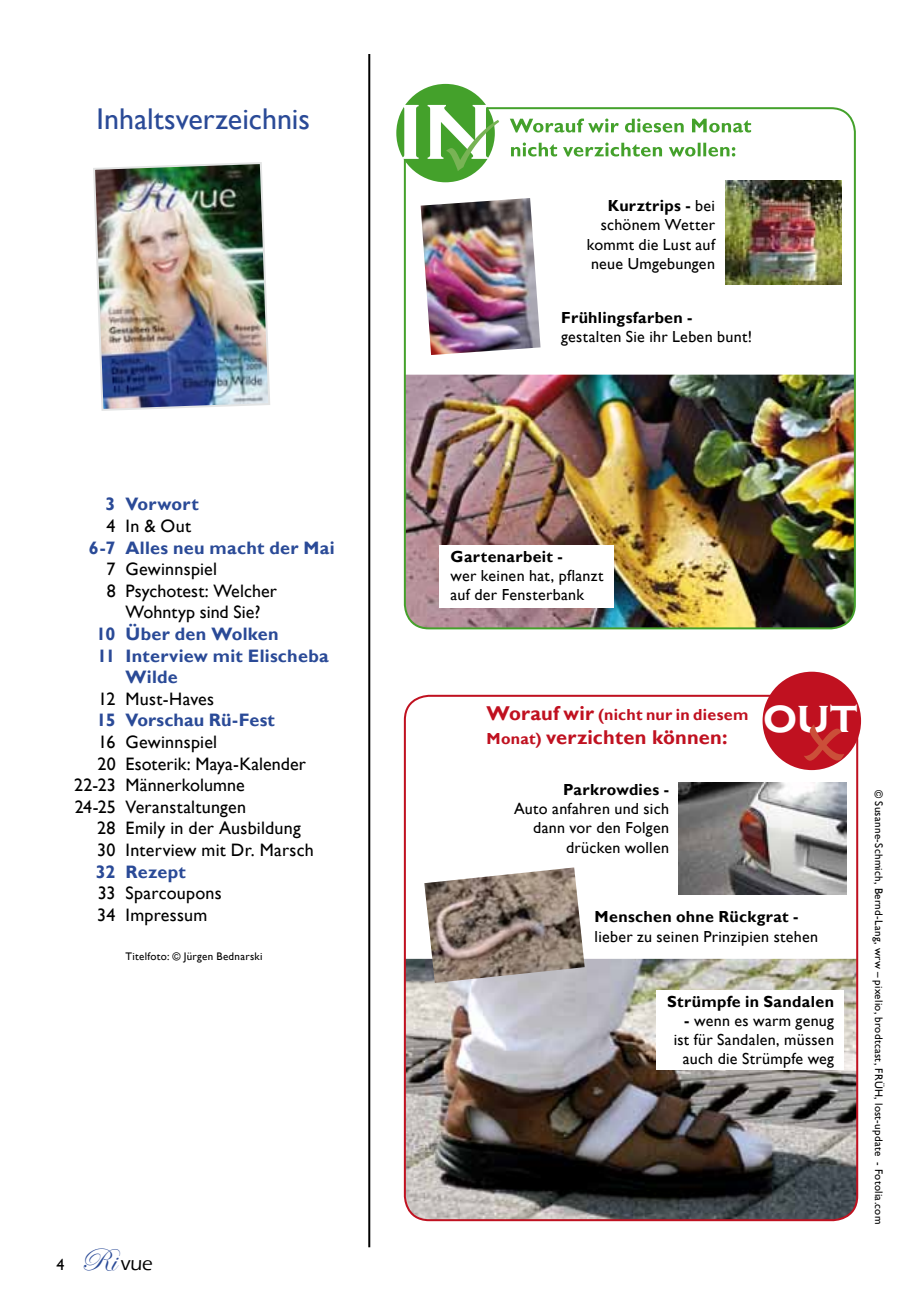
<style>
.page{position:relative;width:908px;height:1304px;background:#fff}
.page>*{position:absolute;margin:0;border:0;box-sizing:border-box;transform-origin:0 0}
.t1{font:700 81px "Copperplate Gothic";color:#fff}
.t2{font:700 47.8px "Copperplate Gothic";color:#fff}
.t3{font:30px "Gill Sans";color:#2a4a97}
.t4{font:700 20px "Gill Sans";letter-spacing:.01em;color:#c01120}
.t5{font:500 19.8px "Eras ITC";color:#000}
.t6{font:18px "Gill Sans";letter-spacing:.01em;color:#000}
.t7{font:700 18px "Gill Sans";letter-spacing:.015em;color:#2a4a97}
.t8{font:16px/19.2px "Gill Sans";letter-spacing:.02em;color:#000;text-align:right}
.t9{font:700 16px "Gill Sans";letter-spacing:.02em;color:#000}
.t10{font:700 16px "Gill Sans";letter-spacing:.02em;color:#c01120}
.t11{font:11px "Gill Sans";letter-spacing:.03em;color:#000}
.s1{font-family:"Edwardian Script ITC";font-weight:400;font-size:32.8px;color:#2a4a97}
.s2{font-weight:700}
.s3{font-size:20px}
.s4{font-size:16px}
</style>
<div class="page">
<img style="left:406px;top:375px;width:448px;height:253px">
<div style="left:403px;top:107px;width:452px;height:522px;border:2px solid #44a12b;border-radius:24px"></div>
<div style="left:396px;top:84px;width:98px;height:98px;background:#44a12b;border-radius:50%"></div>
<svg style="left:511px;top:143px;width:224px;height:14px"></svg>
<svg style="left:510px;top:119px;width:240px;height:14px"></svg>
<img style="left:420px;top:198px;width:120px;height:157px">
<div style="left:439px;top:545px;width:174px;height:62px;background:#fff"></div>
<hr style="left:368px;top:54px;width:2px;height:1193px;background:#000">
<img style="left:93px;top:162px;width:177px;height:249px">
<img style="left:406px;top:959px;width:450px;height:261px">
<div style="left:403px;top:695px;width:454px;height:526px;border:2px solid #c01120;border-radius:24px"></div>
<div style="left:762px;top:672px;width:98px;height:98px;background:#c01120;border-radius:50%"></div>
<img style="left:678px;top:782px;width:168px;height:113px">
<img style="left:725px;top:180px;width:116px;height:104px">
<img style="left:424px;top:867px;width:160px;height:116px">
<div style="left:656px;top:990px;width:187px;height:80px;background:#fff"></div>
<svg style="left:477px;top:119px;width:18px;height:52px"></svg>
<p class="t3" style="left:96px;top:101px;width:215px">Inhaltsverzeichnis</p>
<p class="t7" style="left:105px;top:493px;width:94px">3 Vorwort</p>
<p class="t6" style="left:106px;top:515px;width:86px">4 In &amp; Out</p>
<p class="t7" style="left:89px;top:537px;width:247px">6-7 Alles neu macht der Mai</p>
<p class="t6" style="left:106px;top:559px;width:112px">7 Gewinnspiel</p>
<p class="t6" style="left:107px;top:580px;width:172px">8 Psychotest: Welcher</p>
<p class="t6" style="left:125px;top:602px;width:136px">Wohntyp sind Sie?</p>
<p class="t7" style="left:96px;top:623px;width:184px">10 Über den Wolken</p>
<p class="t7" style="left:97px;top:645px;width:233px">11 Interview mit Elischeba</p>
<p class="t7" style="left:125px;top:666px;width:54px">Wilde</p>
<p class="t6" style="left:98px;top:688px;width:117px">12 Must-Haves</p>
<p class="t7" style="left:97px;top:709px;width:180px">15 Vorschau Rü-Fest</p>
<p class="t6" style="left:98px;top:731px;width:120px">16 Gewinnspiel</p>
<p class="t6" style="left:97px;top:753px;width:210px">20 Esoterik: Maya-Kalender</p>
<p class="t6" style="left:74px;top:775px;width:172px">22-23 Männerkolumne</p>
<p class="t6" style="left:75px;top:796px;width:173px">24-25 Veranstaltungen</p>
<p class="t6" style="left:97px;top:818px;width:205px">28 Emily in der Ausbildung</p>
<p class="t6" style="left:97px;top:839px;width:218px">30 Interview mit Dr. Marsch</p>
<p class="t7" style="left:96px;top:861px;width:91px">32 Rezept</p>
<p class="t6" style="left:98px;top:883px;width:125px">33 Sparcoupons</p>
<p class="t6" style="left:97px;top:904px;width:111px">34 Impressum</p>
<p class="t11" style="left:125px;top:950px;width:139px">Titelfoto: © Jürgen Bednarski</p>
<p class="t8" style="left:56px;top:1255px;width:9px">4</p>
<p class="t5" style="left:80px;top:1253px;width:74px"><span class="s1">Ri</span> vue</p>
<p class="t1" style="left:397px;top:87px;width:98px">IN</p>
<p class="t8" style="left:586px;top:196px;width:130px"><span class="s2">Kurztrips -</span> bei schönem Wetter kommt die Lust auf neue Umgebungen</p>
<p class="t8" style="left:561px;top:308px;width:192px;text-align:left"><span class="s2">Frühlingsfarben - </span>gestalten Sie ihr Leben bunt!</p>
<p class="t8" style="left:450px;top:547px;width:154px;text-align:left"><span class="s2">Gartenarbeit -<br></span>wer keinen hat, pflanzt auf der Fensterbank</p>
<p class="t10" style="left:486px;top:705px;width:263px"><span class="s3">Worauf wir</span> (nicht nur in diesem</p>
<p class="t4" style="left:486px;top:725px;width:242px"><span class="s4">Monat)</span> verzichten können:</p>
<p class="t9" style="left:562px;top:780px;width:107px">Parkrowdies -</p>
<p class="t8" style="left:514px;top:799px;width:156px">Auto anfahren und sich dann vor den Folgen drücken wollen</p>
<p class="t2" style="left:762px;top:689px;width:96px">out</p>
<p class="t8" style="left:594px;top:908px;width:225px;text-align:left"><span class="s2">Menschen ohne Rückgrat - </span>lieber zu seinen Prinzipien stehen</p>
<p class="t9" style="left:667px;top:992px;width:168px">Strümpfe in Sandalen</p>
<p class="t8" style="left:673px;top:1011px;width:162px"><span class="s2">-</span> wenn es warm genug ist für Sandalen, müssen auch die Strümpfe weg</p>
<p class="t11" style="left:884px;top:790px;width:436px;rotate:90deg">© Susanne-Schmich, Bernd-Lang, wrw – pixelio, brodtcast, FRÜH, lost-update - Fotolia.com</p>
</div>
